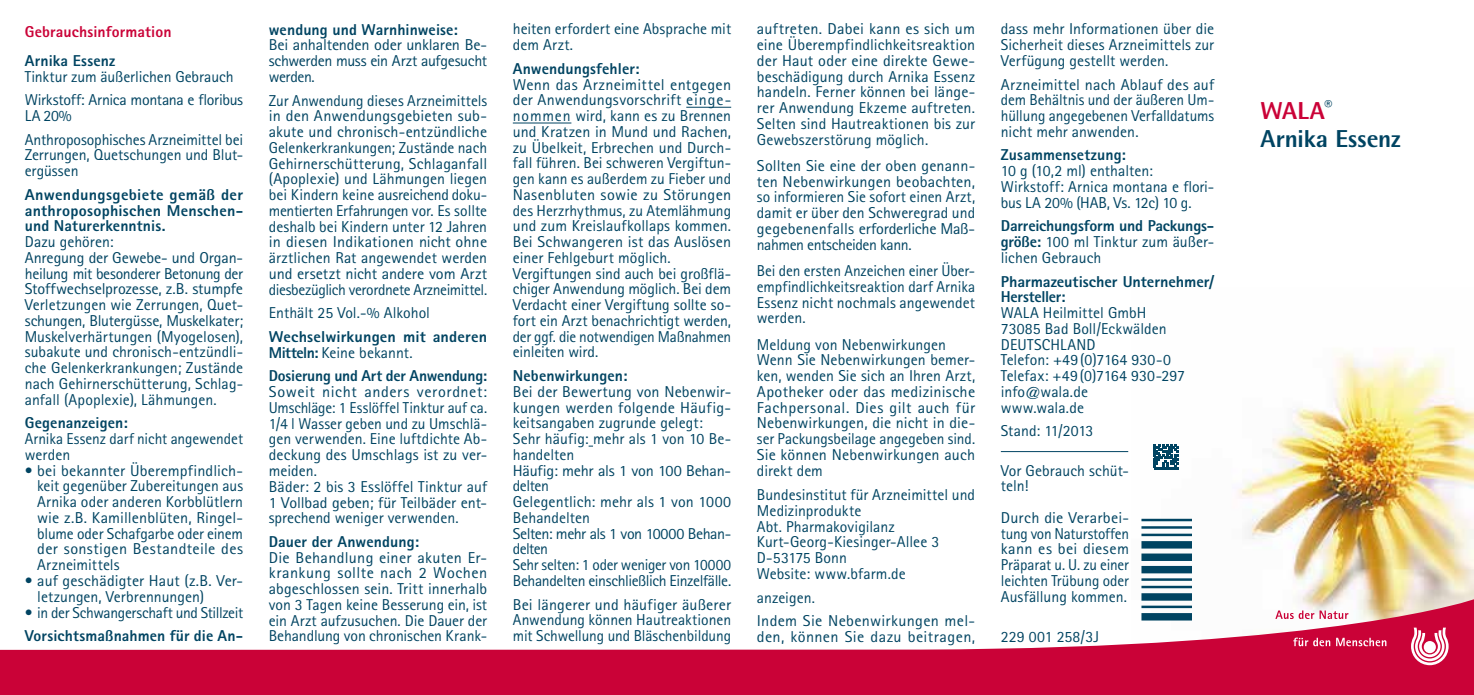
<style>
.page{position:relative;width:1474px;height:695px;background:#fff}
.page>*{position:absolute;margin:0;border:0;box-sizing:border-box;transform-origin:0 0}
.t1{font:800 24.5px "Agfa Rotis Semisans";letter-spacing:-.005em;color:#004462}
.t2{font:800 24.5px "Agfa Rotis Semisans";color:#ca0237}
.t3{font:15.75px/15.8px "Agfa Rotis Sans Serif";color:#004462}
.t4{font:800 15.75px/15.8px "Agfa Rotis Sans Serif";letter-spacing:.005em;color:#004462}
.t5{font:15.75px "Agfa Rotis Sans Serif";letter-spacing:-.025em;color:#004462}
.t6{font:800 15.75px "Agfa Rotis Sans Serif";letter-spacing:-.015em;color:#004462}
.t7{font:15.75px "Agfa Rotis Sans Serif";letter-spacing:.025em;color:#004462}
.t8{font:800 15.75px "Agfa Rotis Sans Serif";letter-spacing:.01em;color:#ca0237}
.s1{font-weight:400}
.s2{font-weight:800}
</style>
<div class="page">
<img style="left:1141px;top:353px;width:332px;height:238px">
<svg style="left:0;top:591px;width:1473px;height:103px"></svg>
<svg style="left:1275px;top:610px;width:73px;height:9px"></svg>
<svg style="left:1293px;top:637px;width:93px;height:9px"></svg>
<svg style="left:1410px;top:627px;width:38px;height:38px"></svg>
<hr style="left:686px;top:107px;width:45px;height:1px;background:#004462">
<hr style="left:513px;top:123px;width:58px;height:1px;background:#004462">
<hr style="left:1000px;top:451px;width:128px;height:1px;background:#004462">
<svg style="left:1153px;top:444px;width:25px;height:23px"></svg>
<hr style="left:1153px;top:467px;width:25px;height:2px;background:#004462">
<div style="left:1141px;top:613px;width:50px;height:7px;background:#004462"></div>
<hr style="left:1141px;top:605px;width:50px;height:3px;background:#004462">
<div style="left:1141px;top:593px;width:50px;height:7px;background:#004462"></div>
<hr style="left:1141px;top:585px;width:50px;height:3px;background:#004462">
<hr style="left:1141px;top:578px;width:50px;height:2px;background:#004462">
<div style="left:1141px;top:566px;width:50px;height:7px;background:#004462"></div>
<div style="left:1141px;top:553px;width:50px;height:8px;background:#004462"></div>
<div style="left:1141px;top:541px;width:50px;height:7px;background:#004462"></div>
<hr style="left:1141px;top:533px;width:50px;height:3px;background:#004462">
<hr style="left:1141px;top:526px;width:50px;height:2px;background:#004462">
<hr style="left:1141px;top:518px;width:50px;height:3px;background:#004462">
<p class="t8" style="left:25px;top:22px;width:148px">Gebrauchsinformation</p>
<p class="t4" style="left:25px;top:52px;width:92px">Arnika Essenz</p>
<p class="t3" style="left:25px;top:64px;width:220px;line-height:23.6px">Tinktur zum äußerlichen Gebrauch<br>Wirkstoff: Arnica montana e floribus</p>
<p class="t3" style="left:25px;top:104px;width:220px;line-height:23.6px">LA 20%<br>Anthroposophisches Arzneimittel bei</p>
<p class="t3" style="left:25px;top:147px;width:220px">Zerrungen, Quetschungen und Blut&shy;ergüssen</p>
<p class="t4" style="left:25px;top:186px;width:220px;text-align:justify">Anwendungsgebiete gemäß der anthroposophischen Menschen&shy;und Naturerkenntnis.</p>
<p class="t3" style="left:25px;top:234px;width:220px">Dazu gehören:<br>Anregung der Gewebe- und Organ&shy;heilung mit besonderer Betonung der Stoffwechselprozesse, z.B. stumpfe Verletzungen wie Zerrungen, Quet&shy;schungen, Blutergüsse, Muskelkater; Muskelverhärtungen (Myogelosen), subakute und chronisch-entzündli&shy;che Gelenkerkrankungen; Zustände nach Gehirnerschütterung, Schlag&shy;anfall (Apoplexie), Lähmungen.</p>
<p class="t4" style="left:25px;top:415px;width:104px">Gegenanzeigen:</p>
<p class="t3" style="left:25px;top:431px;width:220px">Arnika Essenz darf nicht angewendet werden</p>
<p class="t3" style="left:37px;top:462px;width:207px;text-align:justify;text-indent:-12px">• bei bekannter Überempfindlich&shy;keit gegenüber Zubereitungen aus Arnika oder anderen Korbblütlern wie z.B. Kamillenblüten, Ringel&shy;blume oder Schafgarbe oder einem der sonstigen Bestandteile des Arzneimittels</p>
<p class="t3" style="left:37px;top:572px;width:206px;text-indent:-12px">• auf geschädigter Haut (z.B. Ver&shy;letzungen, Verbrennungen)</p>
<p class="t5" style="left:25px;top:602px;width:220px">• in der Schwangerschaft und Stillzeit</p>
<p class="t4" style="left:25px;top:627px;width:220px">Vorsichtsmaßnahmen für die An-</p>
<p class="t4" style="left:269px;top:21px;width:191px">wendung und Warnhinweise:</p>
<p class="t3" style="left:269px;top:37px;width:220px;text-align:justify">Bei anhaltenden oder unklaren Be&shy;schwerden muss ein Arzt aufgesucht werden.</p>
<p class="t3" style="left:269px;top:92px;width:220px;text-align:justify">Zur Anwendung dieses Arzneimittels in den Anwendungsgebieten sub&shy;akute und chronisch-entzündliche Gelenkerkrankungen; Zustände nach Gehirnerschütterung, Schlaganfall (Apoplexie) und Lähmungen liegen bei Kindern keine ausreichend doku&shy;mentierten Erfahrungen vor. Es sollte deshalb bei Kindern unter 12 Jahren in diesen Indikationen nicht ohne ärztlichen Rat angewendet werden und ersetzt nicht andere vom Arzt diesbezüglich verordnete Arzneimittel.</p>
<p class="t3" style="left:269px;top:305px;width:163px">Enthält 25 Vol.-% Alkohol</p>
<p class="t4" style="left:269px;top:328px;width:220px">Wechselwirkungen mit anderen<br>Mitteln: <span class="s1">Keine bekannt.</span></p>
<p class="t6" style="left:269px;top:366px;width:220px">Dosierung und Art der Anwendung:</p>
<p class="t3" style="left:269px;top:384px;width:220px">Soweit nicht anders verordnet:<br>Umschläge: 1 Esslöffel Tinktur auf ca.<br>1/4 l Wasser geben und zu Umschlä&shy;gen verwenden. Eine luftdichte Ab&shy;deckung des Umschlags ist zu ver&shy;meiden.<br>Bäder: 2 bis 3 Esslöffel Tinktur auf<br>1 Vollbad geben; für Teilbäder ent&shy;sprechend weniger verwenden.</p>
<p class="t4" style="left:269px;top:533px;width:152px">Dauer der Anwendung:</p>
<p class="t3" style="left:269px;top:549px;width:220px;text-align:justify">Die Behandlung einer akuten Er&shy;krankung sollte nach 2 Wochen abgeschlossen sein. Tritt innerhalb von 3 Tagen keine Besserung ein, ist ein Arzt aufzusuchen. Die Dauer der Behandlung von chronischen Krank-</p>
<p class="t3" style="left:513px;top:21px;width:220px">heiten erfordert eine Absprache mit dem Arzt.</p>
<p class="t4" style="left:513px;top:60px;width:128px">Anwendungsfehler:</p>
<p class="t3" style="left:513px;top:76px;width:220px">Wenn das Arzneimittel entgegen der Anwendungsvorschrift einge&shy;nommen wird, kann es zu Brennen und Kratzen in Mund und Rachen, zu Übelkeit, Erbrechen und Durch&shy;fall führen. Bei schweren Vergiftun&shy;gen kann es außerdem zu Fieber und<br>Nasenbluten sowie zu Störungen des Herzrhythmus, zu Atemlähmung und zum Kreislaufkollaps kommen.<br>Bei Schwangeren ist das Auslösen einer Fehlgeburt möglich.<br>Vergiftungen sind auch bei großflä&shy;chiger Anwendung möglich. Bei dem<br>Verdacht einer Vergiftung sollte so&shy;fort ein Arzt benachrichtigt werden, der ggf. die notwendigen Maßnahmen einleiten wird.</p>
<p class="t4" style="left:513px;top:367px;width:116px">Nebenwirkungen:</p>
<p class="t3" style="left:513px;top:383px;width:220px">Bei der Bewertung von Nebenwir&shy;kungen werden folgende Häufig&shy;keitsangaben zugrunde gelegt:<br>Sehr häufig: mehr als 1 von 10 Be&shy;handelten<br>Häufig: mehr als 1 von 100 Behan&shy;delten<br>Gelegentlich: mehr als 1 von 1000<br>Behandelten<br>Selten: mehr als 1 von 10000 Behan&shy;delten<br>Sehr selten: 1 oder weniger von 10000<br>Behandelten einschließlich Einzelfälle.</p>
<p class="t3" style="left:513px;top:596px;width:220px;text-align:justify">Bei längerer und häufiger äußerer Anwendung können Hautreaktionen mit Schwellung und Bläschenbildung</p>
<p class="t3" style="left:756px;top:21px;width:220px;text-align:justify">auftreten. Dabei kann es sich um eine Überempfindlichkeitsreaktion der Haut oder eine direkte Gewe&shy;beschädigung durch Arnika Essenz handeln. Ferner können bei länge&shy;rer Anwendung Ekzeme auftreten.<br>Selten sind Hautreaktionen bis zur Gewebszerstörung möglich.</p>
<p class="t3" style="left:756px;top:158px;width:220px;text-align:justify">Sollten Sie eine der oben genann&shy;ten Nebenwirkungen beobachten, so informieren Sie sofort einen Arzt, damit er über den Schweregrad und gegebenenfalls erforderliche Maß&shy;nahmen entscheiden kann.</p>
<p class="t3" style="left:756px;top:263px;width:220px;text-align:justify">Bei den ersten Anzeichen einer Über&shy;empfindlichkeitsreaktion darf Arnika Essenz nicht nochmals angewendet werden.</p>
<p class="t3" style="left:756px;top:336px;width:220px">Meldung von Nebenwirkungen<br>Wenn Sie Nebenwirkungen bemer&shy;ken, wenden Sie sich an Ihren Arzt,<br>Apotheker oder das medizinische<br>Fachpersonal. Dies gilt auch für<br>Nebenwirkungen, die nicht in die&shy;ser Packungsbeilage angegeben sind.<br>Sie können Nebenwirkungen auch direkt dem</p>
<p class="t3" style="left:756px;top:487px;width:220px">Bundesinstitut für Arzneimittel und<br>Medizinprodukte<br>Abt. Pharmakovigilanz<br>Kurt-Georg-Kiesinger-Allee 3<br>D-53175 Bonn<br>Website: www.bfarm.de</p>
<p class="t3" style="left:756px;top:585px;width:220px;line-height:23.6px">anzeigen.<br>Indem Sie Nebenwirkungen mel-</p>
<p class="t7" style="left:756px;top:627px;width:220px">den, können Sie dazu beitragen,</p>
<p class="t3" style="left:1000px;top:21px;width:215px;text-align:justify">dass mehr Informationen über die Sicherheit dieses Arzneimittels zur Verfügung gestellt werden.</p>
<p class="t3" style="left:1000px;top:76px;width:215px;text-align:justify">Arzneimittel nach Ablauf des auf dem Behältnis und der äußeren Um&shy;hüllung angegebenen Verfalldatums nicht mehr anwenden.</p>
<p class="t4" style="left:1000px;top:147px;width:127px">Zusammensetzung:</p>
<p class="t3" style="left:1000px;top:163px;width:211px">10 g (10,2 ml) enthalten:<br>Wirkstoff: Arnica montana e flori-- bus LA 20% (HAB, Vs. 12c) 10 g.</p>
<p class="t3" style="left:1000px;top:218px;width:215px;text-align:justify"><span class="s2">Darreichungsform und Packungs&shy;größe:</span> 100 ml Tinktur zum äußer&shy;lichen Gebrauch</p>
<p class="t4" style="left:1000px;top:273px;width:215px">Pharmazeutischer Unternehmer/<br>Hersteller:</p>
<p class="t3" style="left:1000px;top:305px;width:186px">WALA Heilmittel GmbH<br>73085 Bad Boll/Eckwälden<br>DEUTSCHLAND<br>Telefon: +49(0)7164 930-0<br>Telefax: +49 (0)7164 930-297 info@wala.de<br>www.wala.de</p>
<p class="t3" style="left:1000px;top:423px;width:94px">Stand: 11/2013</p>
<p class="t3" style="left:1000px;top:462px;width:130px">Vor Gebrauch schüt&shy;teln!</p>
<p class="t3" style="left:1000px;top:509px;width:130px;text-align:justify">Durch die Verarbei&shy;tung von Naturstoffen kann es bei diesem Präparat u. U. zu einer leichten Trübung oder Ausfällung kommen.</p>
<p class="t3" style="left:1000px;top:628px;width:100px">229 001 258/3J</p>
<p class="t3" style="left:1324px;top:98px;width:9px">®</p>
<h1 class="t1" style="left:1260px;top:123px;width:142px">Arnika Essenz</h1>
<h1 class="t2" style="left:1260px;top:95px;width:66px">WALA</h1>
</div>
